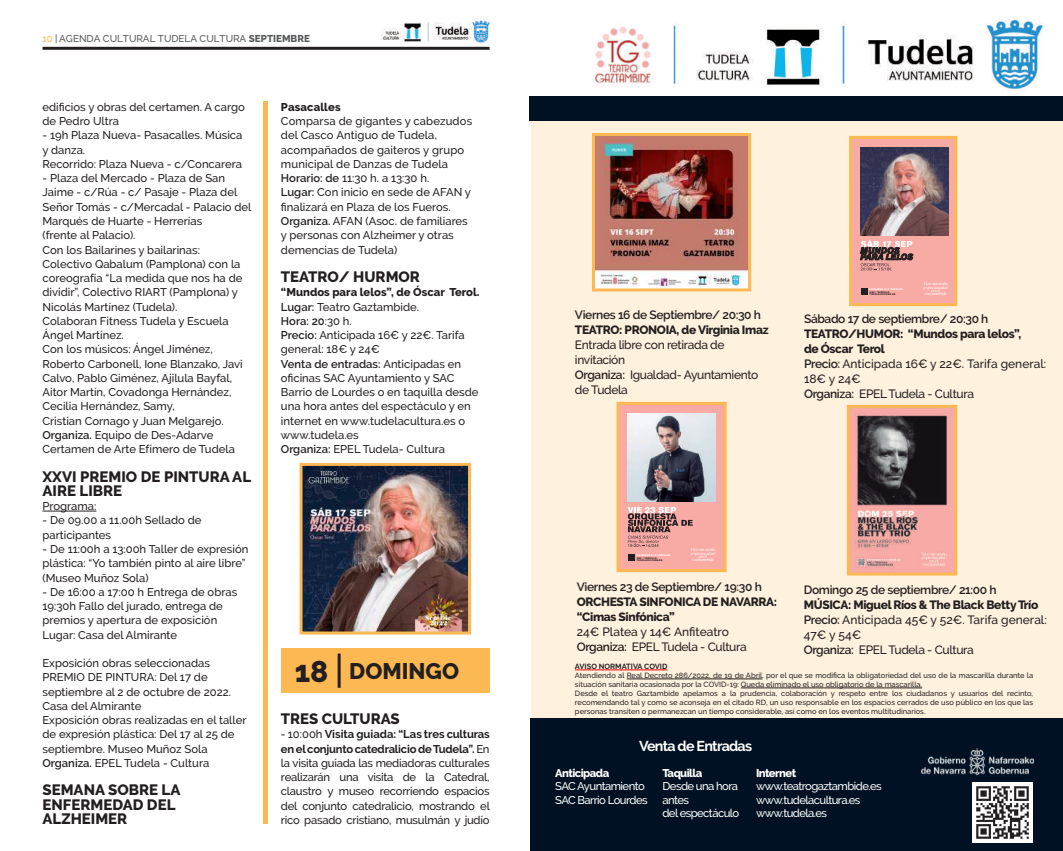
<style>
.page{position:relative;width:1063px;height:851px;background:#fff}
.page>*{position:absolute;margin:0;border:0;box-sizing:border-box;transform-origin:0 0}
.t1{font:800 22.5px "Raleway";color:#231f20}
.t2{font:800 15px/14.2px "Raleway";color:#231f20}
.t3{font:700 14.25px "Raleway";letter-spacing:-.05em;color:#fff}
.t4{font:500 12px/15px "Raleway";color:#231f20}
.t5{font:500 12px/15px "Raleway";letter-spacing:-.03em;color:#231f20}
.t6{font:600 12px "Raleway";letter-spacing:-.03em;color:#231f20}
.t7{font:800 12px/15px "Raleway";letter-spacing:-.03em;color:#231f20}
.t8{font:500 11.25px/14.2px "Raleway";color:#231f20}
.t9{font:500 11.25px/13.2px "Raleway";letter-spacing:-.05em;color:#fff}
.t10{font:800 11.25px "Raleway";letter-spacing:-.05em;color:#fff}
.t11{font:800 11.25px "Raleway";letter-spacing:.01em;color:#231f20}
.t12{font:500 9.9px "Raleway";color:#57585a}
.t13{font:500 7.5px/9px "Raleway";color:#231f20}
.t14{font:700 7.5px "Raleway";color:#231f20}
.t15{font:italic 500 4.2px/3.4px "Acta Display";letter-spacing:-.035em;color:#fff;text-align:center}
.t16{font:700 2.4px/2.4px "Akzidenz Grotesk BE";letter-spacing:.025em;color:#231f20}
.t17{font:700 2.4px "Akzidenz Grotesk BE";letter-spacing:.025em;color:#fff}
.s1{color:#fcb853}
.s2{font-weight:800}
.s3{font-weight:600}
.s4{font-size:30px}
.s5{font-weight:700}
</style>
<div class="page">
<hr style="left:43px;top:47px;width:447px;height:3px;background:#231f20">
<img style="left:381px;top:17px;width:109px;height:26px">
<img style="left:592px;top:18px;width:451px;height:74px">
<div style="left:531px;top:109px;width:532px;height:611px;background:#fef1dd"></div>
<div style="left:530px;top:718px;width:533px;height:132px;background:#001123"></div>
<img style="left:973px;top:782px;width:60px;height:60px">
<div style="left:530px;top:96px;width:533px;height:25px;background:#001123"></div>
<img style="left:921px;top:748px;width:112px;height:25px">
<hr style="left:575px;top:669px;width:92px;height:1px;background:#f00">
<hr style="left:627px;top:678px;width:135px;height:1px;background:#201f1e">
<hr style="left:741px;top:687px;width:181px;height:1px;background:#201f1e">
<hr style="left:43px;top:510px;width:53px;height:1px;background:#231f20">
<img style="left:304px;top:467px;width:163px;height:163px">
<div style="left:300px;top:463px;width:171px;height:171px;border:3px solid #fcb854"></div>
<div style="left:263px;top:101px;width:5px;height:723px;background:#fcb853"></div>
<div style="left:281px;top:647px;width:208px;height:45px;background:#fcb853"></div>
<hr style="left:338px;top:653px;width:3px;height:34px;background:#231f20">
<img style="left:596px;top:137px;width:151px;height:150px">
<div style="left:592px;top:133px;width:159px;height:158px;border:3px solid #fcb853"></div>
<svg style="left:853px;top:140px;width:100px;height:162px"></svg>
<div style="left:849px;top:136px;width:108px;height:170px;border:3px solid #fcb853"></div>
<div style="left:618px;top:403px;width:107px;height:167px;background:#f8aaa5"></div>
<svg style="left:628px;top:554px;width:7px;height:7px"></svg>
<img style="left:628px;top:413px;width:87px;height:88px">
<svg style="left:628px;top:506px;width:65px;height:41px"></svg>
<div style="left:617px;top:402px;width:110px;height:170px;border:3px solid #fcb853"></div>
<img style="left:851px;top:409px;width:102px;height:162px">
<div style="left:847px;top:405px;width:110px;height:170px;border:3px solid #fcb853"></div>
<p class="t12" style="left:43px;top:32px;width:269px"><span class="s1">10</span> | AGENDA CULTURAL TUDELA CULTURA <span class="s2">SEPTIEMBRE</span></p>
<p class="t8" style="left:43px;top:100px;width:204px">edificios y obras del certamen. A cargo de Pedro Ultra</p>
<p class="t8" style="left:43px;top:128px;width:201px">- 19h Plaza Nueva- Pasacalles. Música y danza.<br>Recorrido: Plaza Nueva - c/Concarera</p>
<p class="t8" style="left:43px;top:171px;width:211px">- Plaza del Mercado - Plaza de San<br>Jaime - c/Rúa - c/ Pasaje - Plaza del<br>Señor Tomás - c/Mercadal - Palacio del<br>Marqués de Huarte - Herrerías<br>(frente al Palacio).<br>Con los Bailarines y bailarinas:<br>Colectivo Qabalum (Pamplona) con la coreografía “La medida que nos ha de dividir”, Colectivo RIART (Pamplona) y<br>Nicolás Martínez (Tudela).<br>Colaboran Fitness Tudela y Escuela<br>Ángel Martínez.<br>Con los músicos: Ángel Jiménez,<br>Roberto Carbonell, Ione Blanzako, Javi<br>Calvo, Pablo Giménez, Ajilula Bayfal,<br>Aitor Martín, Covadonga Hernández,<br>Cecilia Hernández, Samy,<br>Cristian Cornago y Juan Melgarejo.<br><span class="s3">Organiza.</span> Equipo de Des-Adarve<br>Certamen de Arte Efímero de Tudela</p>
<h2 class="t2" style="left:43px;top:469px;width:210px">XXVI PREMIO DE PINTURA AL<br>AIRE LIBRE</h2>
<p class="t8" style="left:43px;top:499px;width:55px">Programa:</p>
<p class="t8" style="left:43px;top:513px;width:160px">- De 09.00 a 11.00h Sellado de participantes</p>
<p class="t8" style="left:43px;top:542px;width:207px">- De 11:00h a 13:00h Taller de expresión plástica: “Yo también pinto al aire libre” (Museo Muñoz Sola)</p>
<p class="t8" style="left:43px;top:584px;width:196px">- De 16:00 a 17:00 h Entrega de obras<br>19:30h Fallo del jurado, entrega de premios y apertura de exposición<br>Lugar: Casa del Almirante</p>
<p class="t8" style="left:43px;top:656px;width:205px">Exposición obras seleccionadas<br>PREMIO DE PINTURA: Del 17 de septiembre al 2 de octubre de 2022.<br>Casa del Almirante<br>Exposición obras realizadas en el taller de expresión plástica: Del 17 al 25 de septiembre. Museo Muñoz Sola<br><span class="s3">Organiza.</span> EPEL Tudela - Cultura</p>
<h2 class="t2" style="left:43px;top:783px;width:139px">SEMANA SOBRE LA<br>ENFERMEDAD DEL<br>ALZHEIMER</h2>
<p class="t11" style="left:281px;top:101px;width:61px">Pasacalles</p>
<p class="t8" style="left:281px;top:114px;width:193px">Comparsa de gigantes y cabezudos del Casco Antiguo de Tudela, acompañados de gaiteros y grupo municipal de Danzas de Tudela<br><span class="s3">Horario: de</span> 11:30 h. a 13:30 h.<br><span class="s3">Lugar:</span> Con inicio en sede de AFAN y finalizará en Plaza de los Fueros.<br><span class="s3">Organiza.</span> AFAN (Asoc. de familiares y personas con Alzheimer y otras demencias de Tudela)</p>
<h2 class="t2" style="left:281px;top:270px;width:141px">TEATRO/ HURMOR</h2>
<p class="t8" style="left:281px;top:285px;width:200px"><span class="s2">“Mundos para lelos”, de Óscar Terol.<br></span><span class="s3">Lugar:</span> Teatro Gaztambide.<br><span class="s3">Hora: 20</span>:30 h.<br><span class="s3">Precio:</span> Anticipada 16€ y 22€. Tarifa general: 18€ y 24€<br><span class="s3">Venta de entradas:</span> Anticipadas en oficinas SAC Ayuntamiento y SAC<br>Barrio de Lourdes o en taquilla desde una hora antes del espectáculo y en internet en www.tudelacultura.es o www.tudela.es<br><span class="s3">Organiza:</span> EPEL Tudela- Cultura</p>
<h1 class="t1" style="left:295px;top:658px;width:166px"><span class="s4">18</span> DOMINGO</h1>
<h2 class="t2" style="left:281px;top:711px;width:120px">TRES CULTURAS</h2>
<p class="t8" style="left:281px;top:727px;width:211px;text-align:justify">- 10:00h <span class="s5">Visita guiada: “Las tres culturas en el conjunto catedralicio de Tudela”.</span> En la visita guiada las mediadoras culturales realizarán una visita de la Catedral, claustro y museo recorriendo espacios del conjunto catedralicio, mostrando el rico pasado cristiano, musulmán y judío</p>
<p class="t6" style="left:575px;top:308px;width:188px">Viernes 16 de Septiembre/ 20:30 h</p>
<p class="t7" style="left:575px;top:323px;width:195px">TEATRO: PRONOIA, de Virginia Imaz</p>
<p class="t5" style="left:575px;top:337px;width:185px">Entrada libre con retirada de invitación<br><span class="s3">Organiza:</span> Igualdad- Ayuntamiento de Tudela</p>
<p class="t17" style="left:870px;top:288px;width:35px">ENTRADAS A LA VENTA EN</p>
<p class="t16" style="left:870px;top:291px;width:27px">SAC / TAQUILLA<br>TUDELACULTURA.ES</p>
<p class="t15" style="left:923px;top:282px;width:27px">Vive un otoño ¡espectacular! en el<br>Gaztambide</p>
<p class="t6" style="left:804px;top:311px;width:186px">Sábado 17 de septiembre/ 20:30 h</p>
<p class="t4" style="left:804px;top:326px;width:244px"><span class="s2">TEATRO/HUMOR: “Mundos para lelos”,<br>de Óscar Terol<br></span><span class="s3">Precio:</span> Anticipada 16€ y 22€. Tarifa general:<br>18€ y 24€<br><span class="s3">Organiza:</span> EPEL Tudela - Cultura</p>
<p class="t17" style="left:637px;top:554px;width:35px">ENTRADAS A LA VENTA EN</p>
<p class="t16" style="left:637px;top:556px;width:27px">SAC / TAQUILLA<br>TUDELACULTURA.ES</p>
<p class="t15" style="left:690px;top:548px;width:27px">Vive un otoño ¡espectacular! en el<br>Gaztambide</p>
<p class="t6" style="left:577px;top:580px;width:187px">Viernes 23 de Septiembre/ 19:30 h</p>
<p class="t7" style="left:577px;top:594px;width:202px">ORCHESTA SINFONICA DE NAVARRA: “Cimas Sinfónica”</p>
<p class="t5" style="left:577px;top:624px;width:172px">24€ Platea y 14€ Anfiteatro<br><span class="s3">Organiza:</span> EPEL Tudela - Cultura</p>
<p class="t6" style="left:804px;top:583px;width:194px">Domingo 25 de septiembre/ 21:00 h</p>
<p class="t4" style="left:804px;top:597px;width:244px"><span class="s2">MÚSICA: Miguel Ríos &amp; The Black Betty Trío<br></span><span class="s3">Precio:</span> Anticipada 45€ y 52€. Tarifa general:<br>47€ y 54€<br><span class="s3">Organiza:</span> EPEL Tudela - Cultura</p>
<p class="t14" style="left:575px;top:662px;width:94px">AVISO NORMATIVA COVID</p>
<p class="t13" style="left:575px;top:671px;width:460px">Atendiendo al Real Decreto 286/2022, de 19 de Abril, por el que se modifica la obligatoriedad del uso de la mascarilla durante la situación sanitaria ocasionada por la COVID-19: Queda eliminado el uso obligatorio de la mascarilla.<br>Desde el teatro Gaztambide apelamos a la prudencia, colaboración y respeto entre los ciudadanos y usuarios del recinto, recomendando tal y como se aconseja en el citado RD, un uso responsable en los espacios cerrados de uso público en los que las personas transiten o permanezcan un tiempo considerable, así como en los eventos multitudinarios.</p>
<p class="t3" style="left:639px;top:737px;width:115px">Venta de Entradas</p>
<p class="t10" style="left:555px;top:766px;width:56px">Anticipada</p>
<p class="t9" style="left:555px;top:779px;width:94px">SAC Ayuntamiento<br>SAC Barrio Lourdes</p>
<p class="t10" style="left:662px;top:766px;width:41px">Taquilla</p>
<p class="t9" style="left:662px;top:779px;width:78px">Desde una hora antes<br>del espectáculo</p>
<p class="t10" style="left:756px;top:766px;width:42px">Internet</p>
<p class="t9" style="left:756px;top:779px;width:127px">www.teatrogaztambide.es www.tudelacultura.es www.tudela.es</p>
</div>
